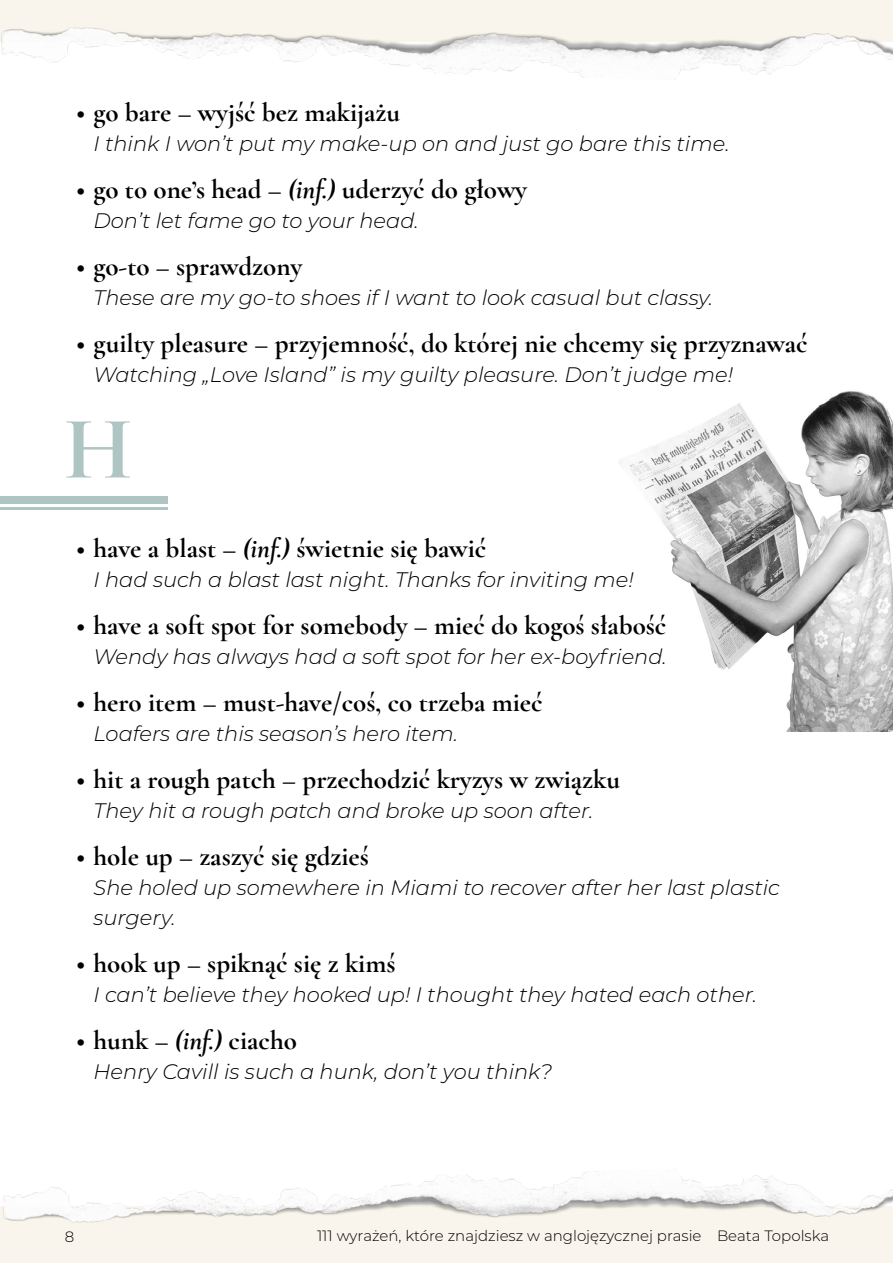
<style>
.page{position:relative;width:893px;height:1263px;background:#f9f5ec}
.page>*{position:absolute;margin:0;border:0;box-sizing:border-box;transform-origin:0 0}
.t1{font:700 90px "Cormorant Garamond";color:#afc5c4}
.t2{font:700 27px "Cormorant Garamond";color:#000}
.t3{font:italic 300 21px/30px "Montserrat";color:#000}
.t4{font:300 15px "Montserrat";color:#000}
.s1{font-style:italic}
</style>
<div class="page">
<div style="left:0;top:43px;width:893px;height:1162px;background:#fff"></div>
<img style="left:0;top:27px;width:893px;height:52px">
<img style="left:0;top:1171px;width:893px;height:52px">
<img style="left:619px;top:391px;width:274px;height:340px">
<div style="left:0;top:496px;width:168px;height:7px;background:#afc5c4"></div>
<hr style="left:0;top:507px;width:168px;height:2px;background:#afc5c4">
<p class="t2" style="left:77px;top:95px;width:325px">• go bare – wyjść bez makijażu</p>
<p class="t3" style="left:94px;top:128px;width:637px">I think I won’t put my make-up on and just go bare this time.</p>
<p class="t2" style="left:77px;top:172px;width:452px">• go to one’s head – <span class="s1">(inf.)</span> uderzyć do głowy</p>
<p class="t3" style="left:94px;top:205px;width:327px">Don’t let fame go to your head.</p>
<p class="t2" style="left:77px;top:249px;width:227px">• go-to – sprawdzony</p>
<p class="t3" style="left:94px;top:282px;width:621px">These are my go-to shoes if I want to look casual but classy.</p>
<p class="t2" style="left:77px;top:326px;width:732px">• guilty pleasure – przyjemność, do której nie chcemy się przyznawać</p>
<p class="t3" style="left:94px;top:359px;width:641px">Watching „Love Island” is my guilty pleasure. Don’t judge me!</p>
<h1 class="t1" style="left:64px;top:393px;width:70px">H</h1>
<p class="t2" style="left:77px;top:531px;width:411px">• have a blast – <span class="s1">(inf.)</span> świetnie się bawić</p>
<p class="t3" style="left:94px;top:563px;width:542px">I had such a blast last night. Thanks for inviting me!</p>
<p class="t2" style="left:77px;top:608px;width:591px">• have a soft spot for somebody – mieć do kogoś słabość</p>
<p class="t3" style="left:94px;top:640px;width:575px">Wendy has always had a soft spot for her ex-boyfriend.</p>
<p class="t2" style="left:77px;top:685px;width:467px">• hero item – must-have/coś, co trzeba mieć</p>
<p class="t3" style="left:94px;top:717px;width:366px">Loafers are this season’s hero item.</p>
<p class="t2" style="left:77px;top:762px;width:545px">• hit a rough patch – przechodzić kryzys w związku</p>
<p class="t3" style="left:94px;top:794px;width:501px">They hit a rough patch and broke up soon after.</p>
<p class="t2" style="left:77px;top:839px;width:294px">• hole up – zaszyć się gdzieś</p>
<p class="t3" style="left:94px;top:871px;width:688px">She holed up somewhere in Miami to recover after her last plastic surgery.</p>
<p class="t2" style="left:77px;top:946px;width:320px">• hook up – spiknąć się z kimś</p>
<p class="t3" style="left:94px;top:978px;width:665px">I can’t believe they hooked up! I thought they hated each other.</p>
<p class="t2" style="left:77px;top:1023px;width:222px">• hunk – <span class="s1">(inf.)</span> ciacho</p>
<p class="t3" style="left:94px;top:1055px;width:460px">Henry Cavill is such a hunk, don’t you think?</p>
<p class="t4" style="left:65px;top:1227px;width:11px">8</p>
<p class="t4" style="left:317px;top:1226px;width:514px">111 wyrażeń, które znajdziesz w anglojęzycznej prasie Beata Topolska</p>
</div>
